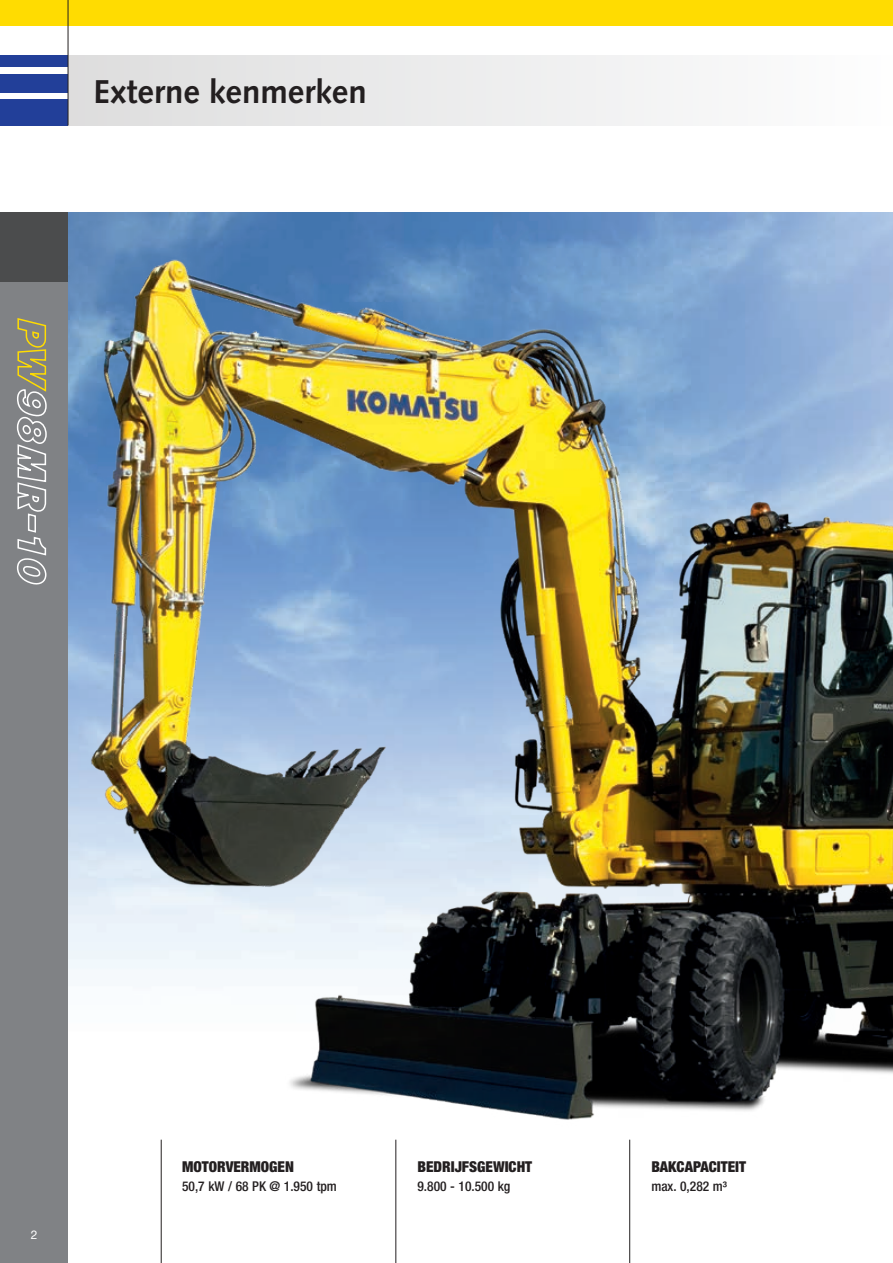
<style>
.page{position:relative;width:893px;height:1263px;background:#fff}
.page>*{position:absolute;margin:0;border:0;box-sizing:border-box;transform-origin:0 0}
.t1{font:700 33px "Syntax LTCE";color:#231f20}
.t2{font:900 condensed 15px "Helvetica Neue LT Pro";color:#231f20}
.t3{font:500 condensed 13.5px "Helvetica Neue LT Pro";color:#231f20}
.t4{font:12px "Helvetica Neue LT Pro";color:#fff}
</style>
<div class="page">
<img style="left:68px;top:213px;width:825px;height:996px">
<div style="left:0;top:213px;width:68px;height:1050px;background:#808285"></div>
<div style="left:0;top:99px;width:68px;height:26px;background:#223f99"></div>
<div style="left:0;top:74px;width:68px;height:18px;background:#223f99"></div>
<div style="left:0;top:55px;width:68px;height:12px;background:#223f99"></div>
<div style="left:0;top:0;width:893px;height:26px;background:#ffdc01"></div>
<div style="left:0;top:213px;width:68px;height:69px;background:#4b4c4d"></div>
<div style="left:68px;top:55px;width:825px;height:70px;background:linear-gradient(to right,#ddddde,#fdfdfe)"></div>
<hr style="left:68px;top:0;width:1px;height:125px;background:#231f20">
<img style="left:68px;top:218px;width:825px;height:948px">
<svg style="left:16px;top:318px;width:31px;height:267px"></svg>
<hr style="left:395px;top:1140px;width:1px;height:123px;background:#231f20">
<hr style="left:161px;top:1140px;width:1px;height:123px;background:#231f20">
<hr style="left:629px;top:1140px;width:1px;height:123px;background:#231f20">
<h1 class="t1" style="left:94px;top:73px;width:275px">Externe kenmerken</h1>
<p class="t4" style="left:31px;top:1227px;width:8px">2</p>
<p class="t2" style="left:182px;top:1157px;width:113px">MOTORVERMOGEN</p>
<p class="t3" style="left:182px;top:1178px;width:156px">50,7 kW / 68 PK @ 1.950 tpm</p>
<p class="t2" style="left:417px;top:1157px;width:116px">BEDRIJFSGEWICHT</p>
<p class="t3" style="left:417px;top:1178px;width:94px">9.800 - 10.500 kg</p>
<p class="t2" style="left:651px;top:1157px;width:96px">BAKCAPACITEIT</p>
<p class="t3" style="left:651px;top:1178px;width:77px">max. 0,282 m³</p>
</div>
